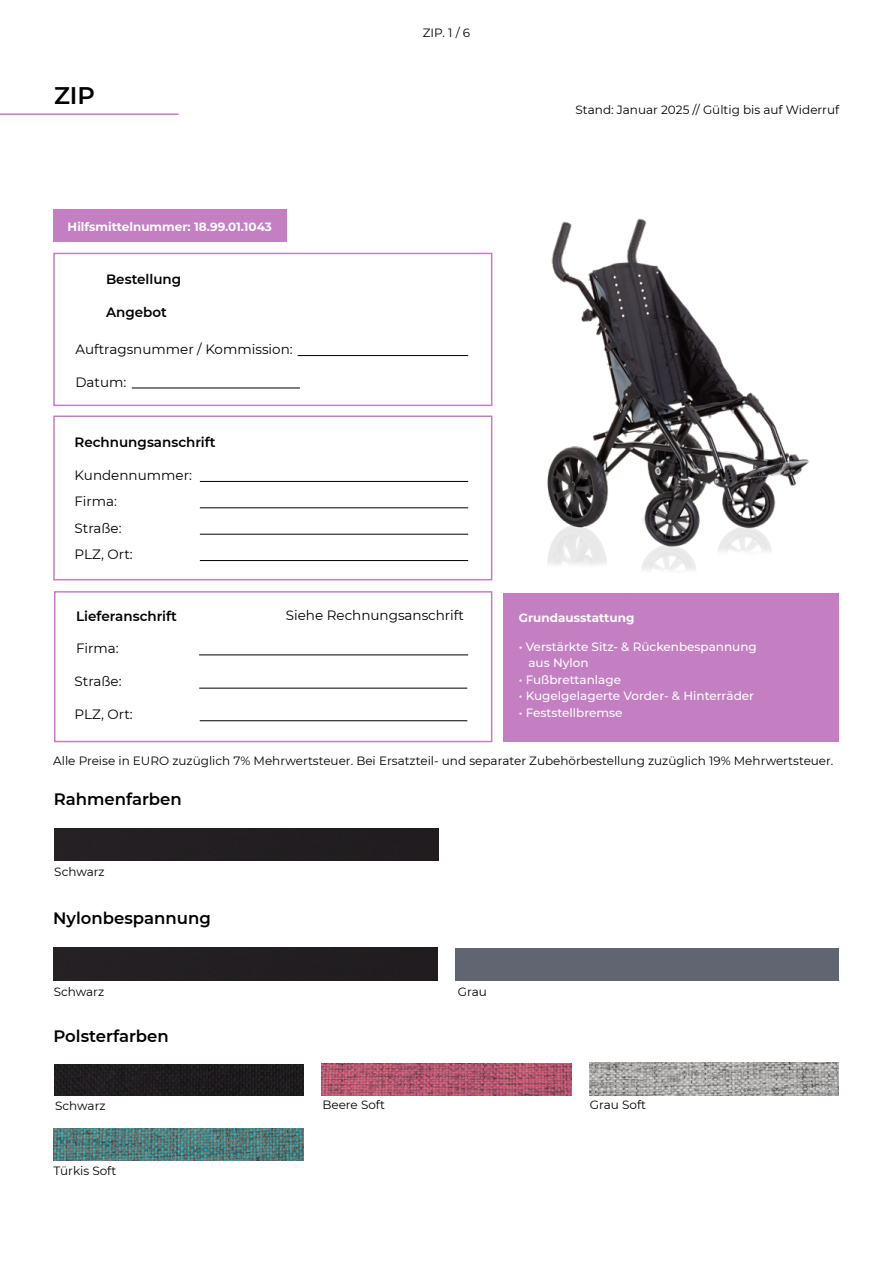
<style>
.page{position:relative;width:893px;height:1263px;background:#fff}
.page>*{position:absolute;margin:0;border:0;box-sizing:border-box;transform-origin:0 0}
.t1{font:600 24px "Montserrat";color:#000}
.t2{font:600 16.5px "Montserrat";color:#000}
.t3{font:13.5px "Montserrat";color:#000}
.t4{font:600 13.5px "Montserrat";color:#000}
.t5{font:12px "Montserrat";color:#000}
.t6{font:500 12px/16.5px "Montserrat";color:#fff}
.t7{font:700 12px "Montserrat";color:#fff}
</style>
<div class="page">
<div style="left:53px;top:253px;width:439px;height:153px;border:2px solid #c47ec2"></div>
<div style="left:53px;top:415px;width:439px;height:165px;border:2px solid #c47ec2"></div>
<div style="left:54px;top:591px;width:438px;height:151px;border:2px solid #c47ec2"></div>
<div style="left:504px;top:593px;width:335px;height:149px;background:#c47ec2"></div>
<div style="left:54px;top:828px;width:384px;height:33px;background:#221e21"></div>
<div style="left:54px;top:948px;width:384px;height:32px;background:#221e21"></div>
<div style="left:455px;top:948px;width:384px;height:32px;background:#616572"></div>
<div style="left:53px;top:209px;width:234px;height:33px;background:#c47ec2"></div>
<hr style="left:298px;top:355px;width:170px;height:1px;background:#000">
<hr style="left:200px;top:481px;width:268px;height:1px;background:#000">
<hr style="left:199px;top:655px;width:269px;height:1px;background:#000">
<hr style="left:199px;top:688px;width:268px;height:1px;background:#000">
<hr style="left:200px;top:720px;width:267px;height:1px;background:#000">
<hr style="left:200px;top:508px;width:268px;height:1px;background:#000">
<hr style="left:200px;top:534px;width:268px;height:1px;background:#000">
<hr style="left:200px;top:560px;width:268px;height:1px;background:#000">
<hr style="left:132px;top:388px;width:168px;height:1px;background:#000">
<img style="left:547px;top:218px;width:263px;height:353px">
<hr style="left:0;top:113px;width:179px;height:2px;background:#c47ec2">
<img style="left:589px;top:1063px;width:250px;height:32px">
<img style="left:53px;top:1128px;width:250px;height:32px">
<img style="left:322px;top:1063px;width:249px;height:32px">
<img style="left:54px;top:1064px;width:250px;height:31px">
<h1 class="t1" style="left:54px;top:78px;width:42px">ZIP</h1>
<p class="t7" style="left:68px;top:218px;width:206px">Hilfsmittelnummer: 18.99.01.1043</p>
<p class="t4" style="left:106px;top:270px;width:77px">Bestellung</p>
<p class="t4" style="left:106px;top:303px;width:62px">Angebot</p>
<p class="t3" style="left:75px;top:340px;width:219px">Auftragsnummer / Kommission:</p>
<p class="t3" style="left:75px;top:372px;width:52px">Datum:</p>
<p class="t4" style="left:75px;top:433px;width:142px">Rechnungsanschrift</p>
<p class="t3" style="left:75px;top:466px;width:119px">Kundennummer:</p>
<p class="t3" style="left:75px;top:492px;width:44px">Firma:</p>
<p class="t3" style="left:75px;top:519px;width:49px">Straße:</p>
<p class="t3" style="left:75px;top:545px;width:60px">PLZ, Ort:</p>
<p class="t5" style="left:423px;top:24px;width:49px">ZIP. 1 / 6</p>
<p class="t4" style="left:76px;top:606px;width:102px">Lieferanschrift</p>
<p class="t3" style="left:76px;top:639px;width:44px">Firma:</p>
<p class="t3" style="left:75px;top:672px;width:49px">Straße:</p>
<p class="t3" style="left:75px;top:705px;width:60px">PLZ, Ort:</p>
<p class="t3" style="left:286px;top:606px;width:180px">Siehe Rechnungsanschrift</p>
<p class="t5" style="left:575px;top:102px;width:265px">Stand: Januar 2025 // Gültig bis auf Widerruf</p>
<p class="t7" style="left:519px;top:609px;width:117px">Grundausstattung</p>
<p class="t6" style="left:528px;top:638px;width:230px;text-indent:-10px">• Verstärkte Sitz- &amp; Rückenbespannung aus Nylon</p>
<p class="t6" style="left:519px;top:671px;width:104px">• Fußbrettanlage</p>
<p class="t6" style="left:519px;top:687px;width:237px">• Kugelgelagerte Vorder- &amp; Hinterräder</p>
<p class="t6" style="left:519px;top:704px;width:105px">• Feststellbremse</p>
<p class="t5" style="left:53px;top:752px;width:782px">Alle Preise in EURO zuzüglich 7% Mehrwertsteuer. Bei Ersatzteil- und separater Zubehörbestellung zuzüglich 19% Mehrwertsteuer.</p>
<h2 class="t2" style="left:54px;top:787px;width:129px">Rahmenfarben</h2>
<p class="t5" style="left:54px;top:864px;width:52px">Schwarz</p>
<h2 class="t2" style="left:53px;top:907px;width:159px">Nylonbespannung</h2>
<p class="t5" style="left:54px;top:983px;width:52px">Schwarz</p>
<p class="t5" style="left:458px;top:983px;width:31px">Grau</p>
<h2 class="t2" style="left:53px;top:1024px;width:117px">Polsterfarben</h2>
<p class="t5" style="left:55px;top:1098px;width:52px">Schwarz</p>
<p class="t5" style="left:322px;top:1097px;width:64px">Beere Soft</p>
<p class="t5" style="left:590px;top:1097px;width:58px">Grau Soft</p>
<p class="t5" style="left:53px;top:1162px;width:64px">Türkis Soft</p>
</div>
